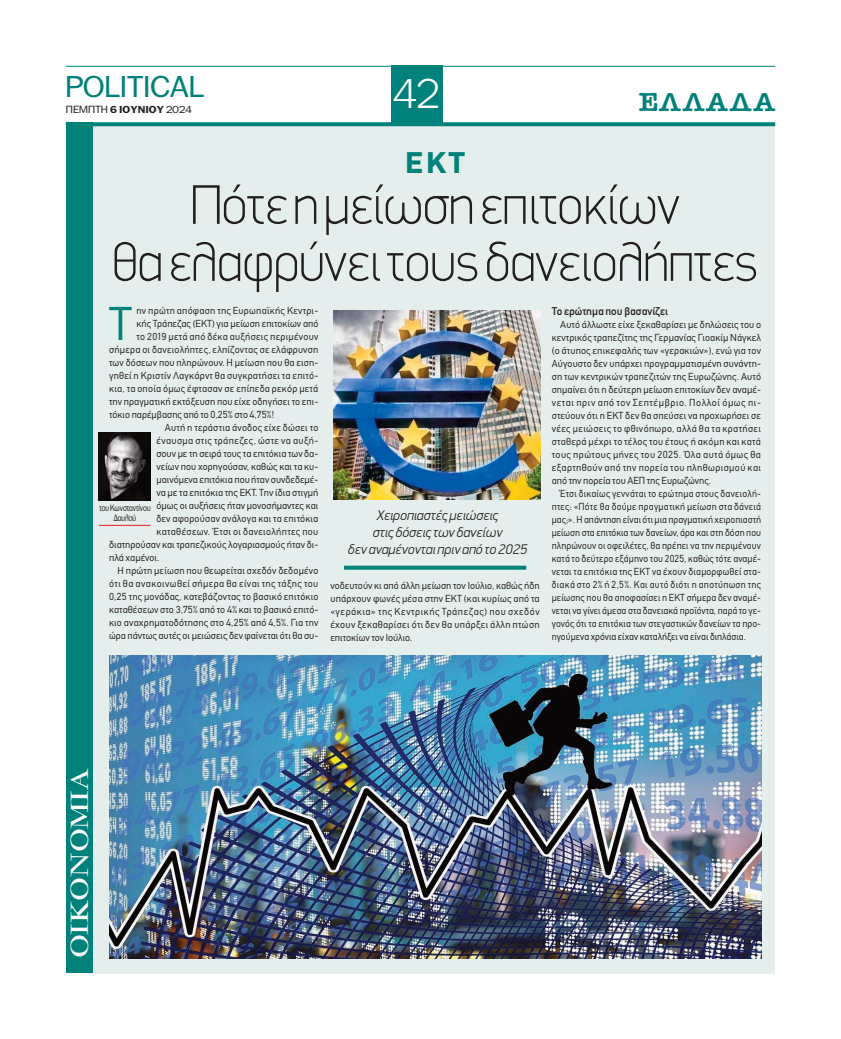
<style>
.page{position:relative;width:841px;height:1039px;background:#fff}
.page>*{position:absolute;margin:0;border:0;box-sizing:border-box;transform-origin:0 0}
.t1{font:100 56px/57px "PF Din Display";letter-spacing:-.015em;color:#231f20;text-align:center}
.t2{font:46.5px "CF Din";color:#008179}
.t3{font:300 40px "PF Franklin Gothic";color:#fff}
.t4{font:900 30px "PF Din Text";color:#008179;scale:1.05 1}
.t5{font:29px "PF Franklin Gothic";color:#008179;scale:1.1 1}
.t6{font:700 27.2px "PF Garamond Classic";color:#fff;scale:1.17 1}
.t7{font:26px "American Type ITC Hel Dm Bd";letter-spacing:.07em;color:#008179;scale:1.06 1}
.t8{font:italic 300 14px/17px "PF Din Display";color:#231f20;text-align:center}
.t9{font:11px "CF Din";color:#231f20}
.t10{font:10px/13px "CF Din";letter-spacing:.015em;color:#231f20;text-align:justify}
.t11{font:10px/13px "CF Din";letter-spacing:.015em;color:#231f20;text-align:justify;scale:.96 1}
.t12{font:10px "CF Din";letter-spacing:.04em;color:#231f20}
.t13{font:10px "CF Din";letter-spacing:.035em;color:#231f20}
.t14{font:700 9.7px "PF Franklin Gothic";letter-spacing:.01em;color:#231f20;scale:1.1 1}
.t15{font:8.9px/9.9px "PF Franklin Gothic";color:#231f20;text-align:center;scale:.81 1}
.s1{font-weight:400;font-size:10px}
.s2{font-weight:400}
</style>
<div class="page">
<div style="left:88px;top:124px;width:686px;height:849px;background:#e4eeed"></div>
<hr style="left:66px;top:66px;width:708px;height:1px;background:#008179">
<svg style="left:92px;top:122px;width:682px;height:4px;background:#0f8880"></svg>
<div style="left:391px;top:66px;width:51px;height:60px;background:#008179"></div>
<div style="left:66px;top:122px;width:26px;height:851px;background:#008179"></div>
<img style="left:98px;top:432px;width:52px;height:68px">
<hr style="left:99px;top:525px;width:51px;height:1px;background:#ed1c24">
<svg style="left:344px;top:565px;width:182px;height:4px"></svg>
<img style="left:109px;top:655px;width:651px;height:303px">
<img style="left:333px;top:310px;width:207px;height:189px">
<h3 class="t5" style="left:66px;top:70px;width:127px">ΡOLITICAL</h3>
<h3 class="t3" style="left:393px;top:71px;width:48px">42</h3>
<p class="t14" style="left:66px;top:104px;width:116px"><span class="s1">ΠΕΜΠΤΗ</span> 6 IOYNIOY <span class="s2">2024</span></p>
<h3 class="t4" style="left:405px;top:145px;width:58px">ΕΚΤ</h3>
<h3 class="t7" style="left:638px;top:87px;width:130px">ΕΛΛΑΔΑ</h3>
<h1 class="t1" style="left:112px;top:176px;width:647px">Πότε η μείωση επιτοκίων<br>θα ελαφρύνει τους δανειολήπτες</h1>
<h2 class="t2" style="left:109px;top:306px;width:24px">Τ</h2>
<p class="t10" style="left:136px;top:305px;width:183px">ην πρώτη απόφαση της Ευρωπαϊκής Κεντρι-</p>
<p class="t10" style="left:136px;top:318px;width:183px">κής Τράπεζας (ΕΚΤ) για μείωση επιτοκίων από</p>
<p class="t10" style="left:136px;top:331px;width:183px">το 2019 μετά από δέκα αυξήσεις περιμένουν</p>
<p class="t10" style="left:109px;top:344px;width:211px">σήμερα οι δανειολήπτες, ελπίζοντας σε ελάφρυνση</p>
<p class="t10" style="left:109px;top:357px;width:211px">των δόσεων που πληρώνουν. Η μείωση που θα ειση-</p>
<p class="t10" style="left:109px;top:370px;width:211px">γηθεί η Κριστίν Λαγκάρντ θα συγκρατήσει τα επιτό-</p>
<p class="t10" style="left:109px;top:383px;width:211px">κια, τα οποία όμως έφτασαν σε επίπεδα ρεκόρ μετά</p>
<p class="t10" style="left:109px;top:396px;width:211px">την πραγματική εκτόξευση που είχε οδηγήσει το επι-</p>
<p class="t10" style="left:109px;top:409px;width:166px">τόκιο παρέμβασης από το 0,25% στο 4,75%!</p>
<p class="t10" style="left:165px;top:422px;width:155px">Αυτή η τεράστια άνοδος είχε δώσει το</p>
<p class="t13" style="left:156px;top:437px;width:163px">έναυσμα στις τράπεζες, ώστε να αυξή-</p>
<p class="t10" style="left:156px;top:448px;width:163px">σουν με τη σειρά τους τα επιτόκια των δα-</p>
<p class="t10" style="left:156px;top:461px;width:163px">νείων που χορηγούσαν, καθώς και τα κυ-</p>
<p class="t10" style="left:156px;top:474px;width:163px">μαινόμενα επιτόκια που ήταν συνδεδεμέ-</p>
<p class="t10" style="left:156px;top:487px;width:163px">να με τα επιτόκια της ΕΚΤ. Την ίδια στιγμή</p>
<p class="t10" style="left:156px;top:500px;width:163px">όμως οι αυξήσεις ήταν μονοσήμαντες και</p>
<p class="t10" style="left:156px;top:513px;width:163px">δεν αφορούσαν ανάλογα και τα επιτόκια</p>
<p class="t10" style="left:156px;top:526px;width:163px">καταθέσεων. Έτσι οι δανειολήπτες που</p>
<p class="t10" style="left:109px;top:539px;width:211px">διατηρούσαν και τραπεζικούς λογαριασμούς ήταν δι-</p>
<p class="t10" style="left:109px;top:552px;width:52px">πλά χαμένοι.</p>
<p class="t10" style="left:118px;top:565px;width:202px">Η πρώτη μείωση που θεωρείται σχεδόν δεδομένο</p>
<p class="t12" style="left:109px;top:580px;width:211px">ότι θα ανακοινωθεί σήμερα θα είναι της τάξης του</p>
<p class="t10" style="left:109px;top:591px;width:211px">0,25 της μονάδας, κατεβάζοντας το βασικό επιτόκιο</p>
<p class="t10" style="left:109px;top:604px;width:211px">καταθέσεων στο 3,75% από το 4% και το βασικό επιτό-</p>
<p class="t10" style="left:109px;top:617px;width:211px">κιο αναχρηματοδότησης στο 4,25% από 4,5%. Για την</p>
<p class="t10" style="left:109px;top:630px;width:211px">ώρα πάντως αυτές οι μειώσεις δεν φαίνεται ότι θα συ-</p>
<p class="t15" style="left:99px;top:502px;width:65px">του Κωνσταντίνου<br>Δαυλού</p>
<h3 class="t8" style="left:347px;top:506px;width:181px">Χειροπιαστές μειώσεις<br>στις δόσεις των δανείων<br>δεν αναμένονται πριν από το 2025</h3>
<p class="t10" style="left:330px;top:580px;width:211px">νοδευτούν κι από άλλη μείωση τον Ιούλιο, καθώς ήδη υπάρχουν φωνές μέσα στην ΕΚΤ (και κυρίως από τα «γεράκια» της Κεντρικής Τράπεζας) που σχεδόν έχουν ξεκαθαρίσει ότι δεν θα υπάρξει άλλη πτώση επιτοκίων τον Ιούλιο.</p>
<p class="t9" style="left:551px;top:304px;width:118px">Το ερώτημα που βασανίζει</p>
<p class="t10" style="left:551px;top:319px;width:211px;text-indent:9px">Αυτό άλλωστε είχε ξεκαθαρίσει με δηλώσεις του ο κεντρικός τραπεζίτης της Γερμανίας Γιοακίμ Νάγκελ (ο άτυπος επικεφαλής των «γερακιών»), ενώ για τον Αύγουστο δεν υπάρχει προγραμματισμένη συνάντη&shy;ση των κεντρικών τραπεζιτών της Ευρωζώνης. Αυτό σημαίνει ότι η δεύτερη μείωση επιτοκίων δεν αναμέ&shy;νεται πριν από τον Σεπτέμβριο. Πολλοί όμως πι&shy;στεύουν ότι η ΕΚΤ δεν θα σπεύσει να προχωρήσει σε νέες μειώσεις το φθινόπωρο, αλλά θα τα κρατήσει σταθερά μέχρι το τέλος του έτους ή ακόμη και κατά τους πρώτους μήνες του 2025. Όλα αυτά όμως θα εξαρτηθούν από την πορεία του πληθωρισμού και από την πορεία του ΑΕΠ της Ευρωζώνης.</p>
<p class="t11" style="left:551px;top:488px;width:219px;text-indent:9px">Έτσι δικαίως γεννάται το ερώτημα στους δανειολή&shy;πτες: «Πότε θα δούμε πραγματική μείωση στα δάνειά μας;». Η απάντηση είναι ότι μια πραγματική χειροπιαστή μείωση στα επιτόκια των δανείων, άρα και στη δόση που πληρώνουν οι οφειλέτες, θα πρέπει να την περιμένουν κατά το δεύτερο εξάμηνο του 2025, καθώς τότε αναμέ&shy;νεται τα επιτόκια της ΕΚΤ να έχουν διαμορφωθεί στα&shy;διακά στο 2% ή 2,5%. Και αυτό διότι η αποτύπωση της μείωσης που θα αποφασίσει η ΕΚΤ σήμερα δεν αναμέ&shy;νεται να γίνει άμεσα στα δανειακά προϊόντα, παρά το γε&shy;γονός ότι τα επιτόκια των στεγαστικών δανείων τα προ&shy;ηγούμενα χρόνια είχαν καταλήξει να είναι διπλάσια.</p>
<h3 class="t6" style="left:66px;top:958px;width:164px;rotate:-90deg">ΟΙΚΟΝΟΜΙΑ</h3>
</div>
